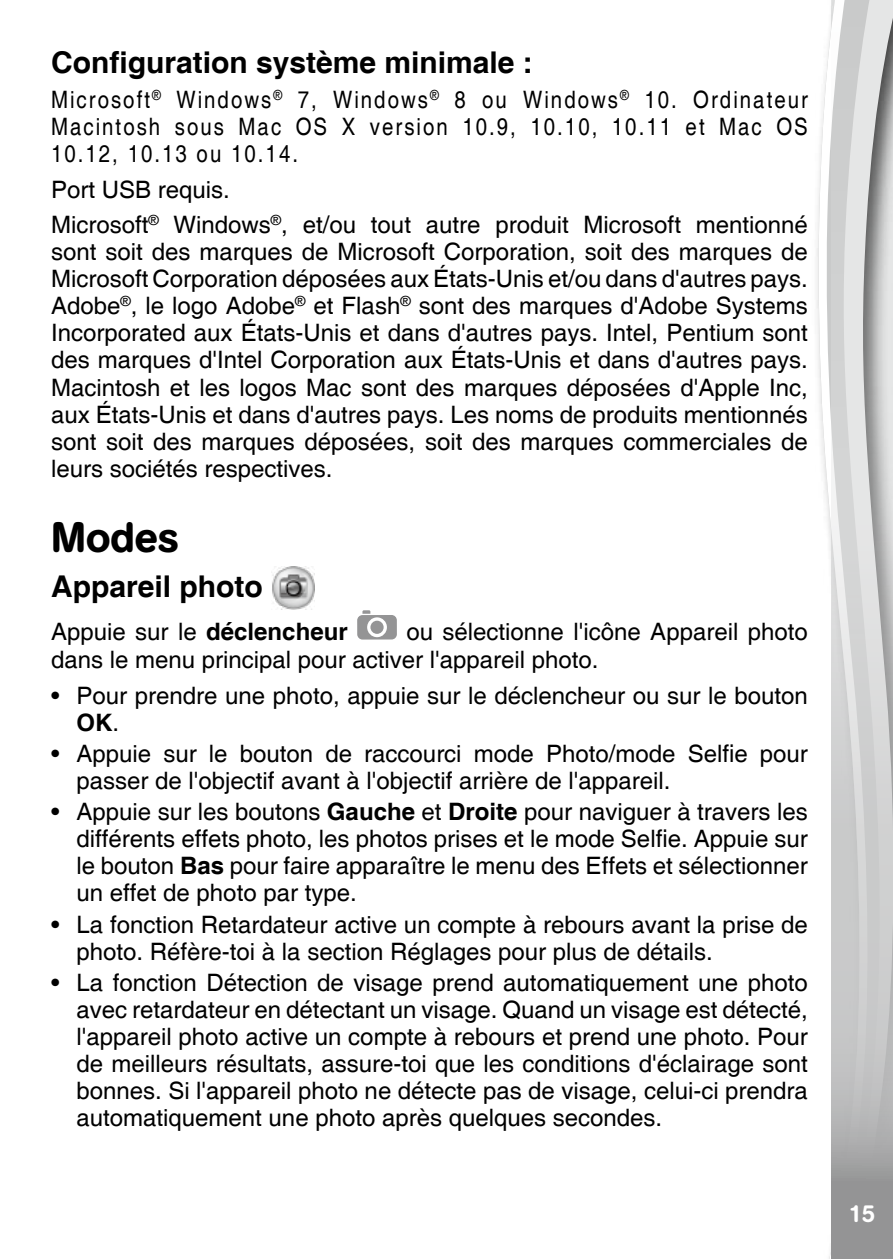
<style>
.page{position:relative;width:893px;height:1259px;background:#fff}
.page>*{position:absolute;margin:0;border:0;box-sizing:border-box;transform-origin:0 0}
.t1{font:500 42px "AG Book Rounded";color:#000}
.t2{font:700 30px "Helvetica";color:#000}
.t3{font:24px/27px "Helvetica";color:#000}
.t4{font:24px/27px "Helvetica";color:#000;text-align:justify;scale:.85 1}
.t5{font:500 24px "AG Book Rounded";color:#fff}
.s1{font-weight:700}
</style>
<div class="page">
<svg style="left:818px;top:0;width:14px;height:1259px"></svg>
<svg style="left:832px;top:0;width:61px;height:1259px;background:#c6c7c7"></svg>
<img style="left:271px;top:566px;width:43px;height:44px">
<svg style="left:357px;top:610px;width:40px;height:29px"></svg>
<p class="t2" style="left:51px;top:44px;width:483px">Configuration système minimale :</p>
<p class="t4" style="left:51px;top:87px;width:892px">Microsoft<sup>®</sup> Windows<sup>®</sup> 7, Windows<sup>®</sup> 8 ou Windows<sup>®</sup> 10. Ordinateur Macintosh sous Mac OS X version 10.9, 10.10, 10.11 et Mac OS 10.12, 10.13 ou 10.14.</p>
<p class="t3" style="left:51px;top:173px;width:758px;line-height:35.4px">Port USB requis.<br>Microsoft<sup>®</sup> Windows<sup>®</sup>, et/ou tout autre produit Microsoft mentionné</p>
<p class="t3" style="left:51px;top:239px;width:758px;text-align:justify">sont soit des marques de Microsoft Corporation, soit des marques de Microsoft Corporation déposées aux États-Unis et/ou dans d'autres pays.<br>Adobe<sup>®</sup>, le logo Adobe<sup>®</sup> et Flash<sup>®</sup> sont des marques d'Adobe Systems Incorporated aux États-Unis et dans d'autres pays. Intel, Pentium sont des marques d'Intel Corporation aux États-Unis et dans d'autres pays.<br>Macintosh et les logos Mac sont des marques déposées d'Apple Inc, aux États-Unis et dans d'autres pays. Les noms de produits mentionnés sont soit des marques déposées, soit des marques commerciales de leurs sociétés respectives.</p>
<h1 class="t1" style="left:51px;top:513px;width:129px">Modes</h1>
<p class="t2" style="left:51px;top:568px;width:213px">Appareil photo</p>
<p class="t3" style="left:51px;top:618px;width:298px">Appuie sur le <span class="s1">déclencheur</span></p>
<p class="t3" style="left:51px;top:617px;width:758px;line-height:28.8px;text-indent:355px">ou sélectionne l'icône Appareil photo dans le menu principal pour activer l'appareil photo.</p>
<p class="t3" style="left:77px;top:683px;width:733px;text-indent:-26px">• Pour prendre une photo, appuie sur le déclencheur ou sur le bouton<br><span class="s1">OK</span>.</p>
<p class="t3" style="left:77px;top:741px;width:733px;text-indent:-26px">• Appuie sur le bouton de raccourci mode Photo/mode Selfie pour passer de l'objectif avant à l'objectif arrière de l'appareil.</p>
<p class="t3" style="left:77px;top:799px;width:733px;text-align:justify;text-indent:-26px">• Appuie sur les boutons <span class="s1">Gauche</span> et <span class="s1">Droite</span> pour naviguer à travers les différents effets photo, les photos prises et le mode Selfie. Appuie sur le bouton <span class="s1">Bas</span> pour faire apparaître le menu des Effets et sélectionner un effet de photo par type.</p>
<p class="t3" style="left:77px;top:911px;width:733px;text-indent:-26px">• La fonction Retardateur active un compte à rebours avant la prise de photo. Réfère-toi à la section Réglages pour plus de détails.</p>
<p class="t3" style="left:77px;top:970px;width:733px;text-align:justify;text-indent:-26px">• La fonction Détection de visage prend automatiquement une photo avec retardateur en détectant un visage. Quand un visage est détecté, l'appareil photo active un compte à rebours et prend une photo. Pour de meilleurs résultats, assure-toi que les conditions d'éclairage sont bonnes. Si l'appareil photo ne détecte pas de visage, celui-ci prendra automatiquement une photo après quelques secondes.</p>
<p class="t5" style="left:848px;top:1199px;width:28px">15</p>
</div>
